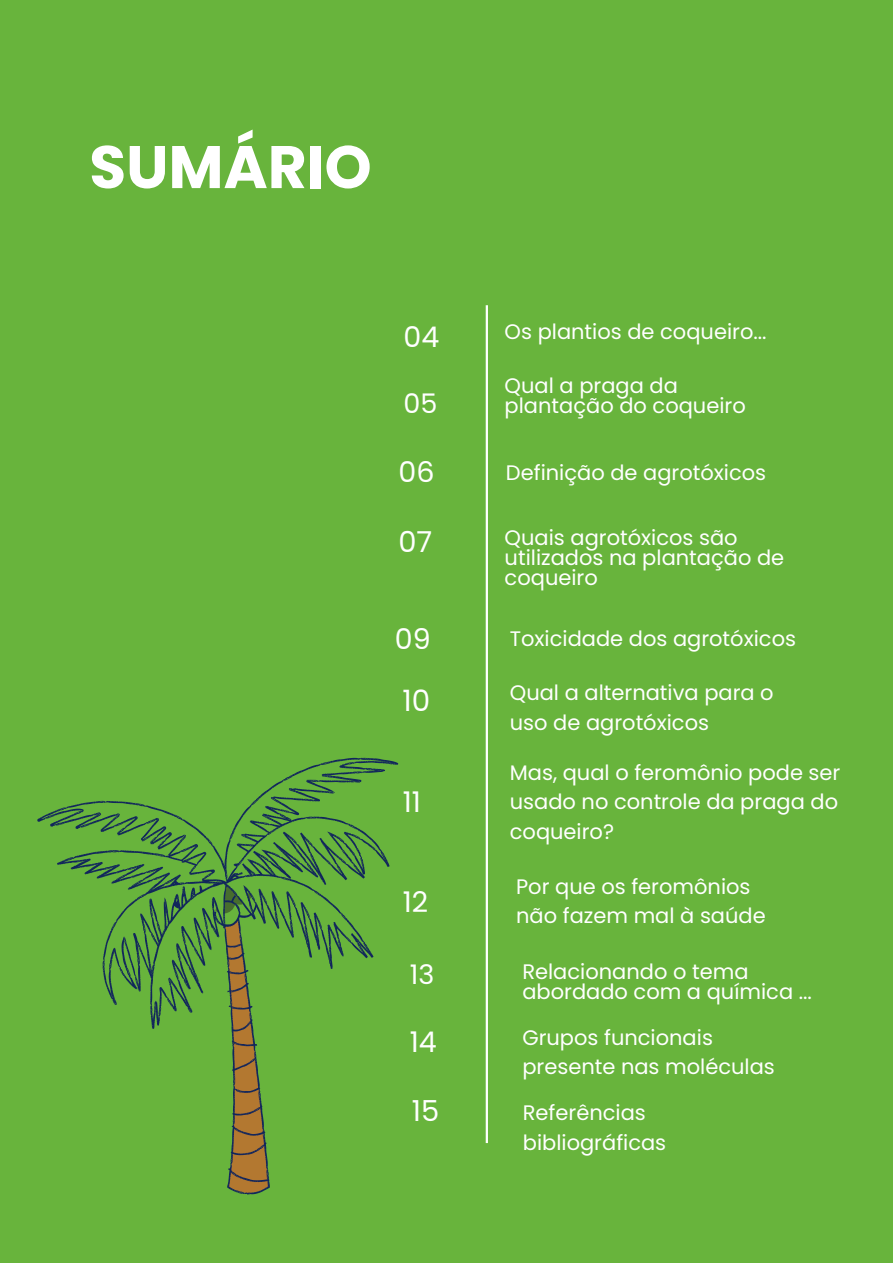
<style>
.page{position:relative;width:893px;height:1264px;background:#fff}
.page>*{position:absolute;margin:0;border:0;box-sizing:border-box;transform-origin:0 0}
.t1{font:700 60px "Poppins";color:#fff}
.t2{font:29.4px "Poppins";color:#fff}
.t3{font:28.95px "Poppins";color:#fff}
.t4{font:28.8px "Poppins";color:#fff}
.t5{font:28.5px "Poppins";color:#fff}
.t6{font:27px "Poppins";color:#fff}
.t7{font:21px/29.2px "Poppins";color:#fff}
</style>
<div class="page">
<div style="left:0;top:0;width:892px;height:1262px;background:#68b43c"></div>
<hr style="left:485px;top:305px;width:3px;height:838px;background:#fff">
<svg style="left:37px;top:757px;width:361px;height:437px"></svg>
<p class="t1" style="left:89px;top:125px;width:284px">SUMÁRIO</p>
<p class="t5" style="left:403px;top:317px;width:37px">04</p>
<p class="t6" style="left:403px;top:385px;width:35px">05</p>
<p class="t7" style="left:504px;top:317px;width:263px">Os plantios de coqueiro...</p>
<p class="t7" style="left:504px;top:375px;width:243px;line-height:20.2px">Qual a praga da plantação do coqueiro</p>
<p class="t5" style="left:398px;top:452px;width:37px">06</p>
<p class="t7" style="left:506px;top:458px;width:262px">Definição de agrotóxicos</p>
<p class="t4" style="left:398px;top:522px;width:35px">07</p>
<p class="t7" style="left:504px;top:527px;width:281px;line-height:20.2px">Quais agrotóxicos são utilizados na plantação de coqueiro</p>
<p class="t5" style="left:395px;top:619px;width:37px">09</p>
<p class="t7" style="left:509px;top:624px;width:288px">Toxicidade dos agrotóxicos</p>
<p class="t2" style="left:402px;top:680px;width:29px">10</p>
<p class="t7" style="left:510px;top:678px;width:265px">Qual a alternativa para o uso de agrotóxicos</p>
<p class="t5" style="left:402px;top:781px;width:20px">11</p>
<p class="t5" style="left:402px;top:882px;width:27px">12</p>
<p class="t6" style="left:410px;top:955px;width:26px">13</p>
<p class="t7" style="left:510px;top:758px;width:332px;text-align:justify">Mas, qual o feromônio pode ser usado no controle da praga do coqueiro?</p>
<p class="t7" style="left:516px;top:872px;width:251px">Por que os feromônios não fazem mal à saúde</p>
<p class="t7" style="left:522px;top:961px;width:291px;line-height:20.2px">Relacionando o tema abordado com a química ...</p>
<p class="t5" style="left:409px;top:1022px;width:29px">14</p>
<p class="t7" style="left:522px;top:1022px;width:254px">Grupos funcionais presente nas moléculas</p>
<p class="t3" style="left:412px;top:1090px;width:29px">15</p>
<p class="t7" style="left:523px;top:1098px;width:145px">Referências bibliográficas</p>
</div>
